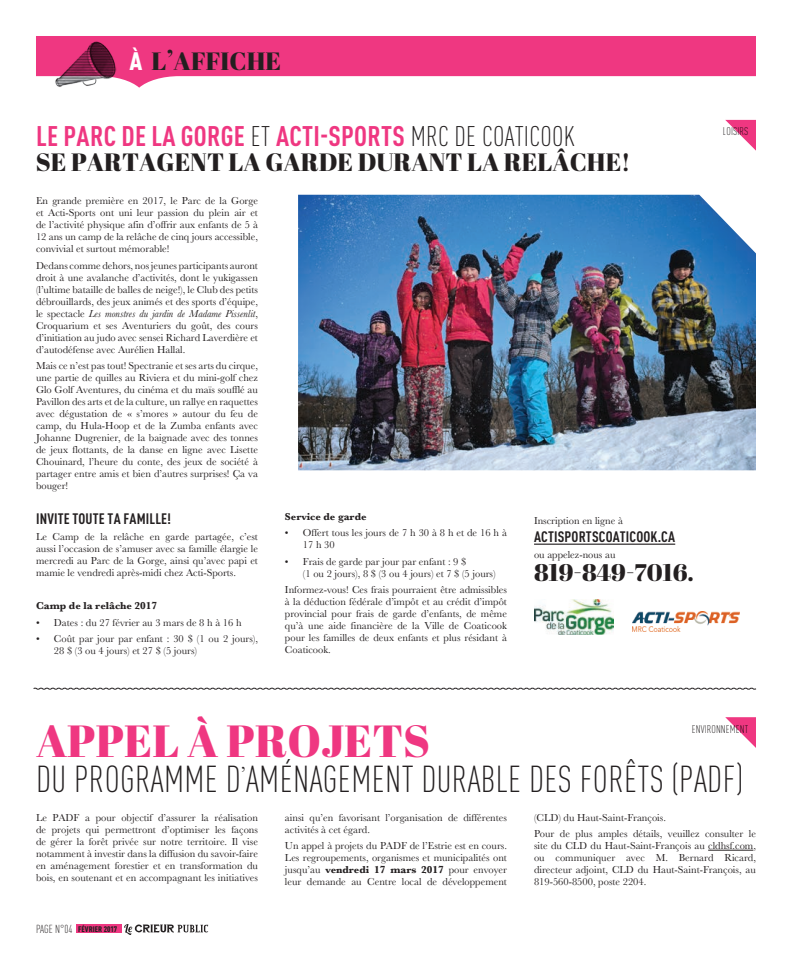
<style>
.page{position:relative;width:792px;height:972px;background:#fff}
.page>*{position:absolute;margin:0;border:0;box-sizing:border-box;transform-origin:0 0}
.t1{font:45px "Abril Fatface";color:#ef3781}
.t2{font:300 condensed 37px "DINOT";letter-spacing:.01em;color:#231f20}
.t3{font:700 condensed 28px "DINOT";letter-spacing:.01em;color:#ef3781}
.t4{font:25px "Abril Fatface";color:#231f20}
.t5{font:24px "Abril Fatface";color:#231f20}
.t6{font:700 condensed 15px "DINOT";letter-spacing:.01em;color:#231f20}
.t7{font:300 condensed 11.5px "DINOT";color:#231f20}
.t8{font:300 condensed 11px "DINOT";letter-spacing:.01em;color:#231f20}
.t9{font:10.5px/12px "Baskerville";color:#231f20;text-align:justify}
.t10{font:700 10.5px "Baskerville";color:#231f20}
.t11{font:900 condensed 8px "DINOT";letter-spacing:.01em;color:#231f20}
.s1{font-family:"DINOT";font-weight:900;font-stretch:condensed;color:#fff}
.s2{font-size:28px}
.s3{font-weight:300;color:#231f20}
.s4{font-style:italic}
.s5{font-family:"Bask Old Face"}
.s6{font-weight:700}
.s7{font-weight:300;font-size:11.5px}
</style>
<div class="page">
<svg style="left:36px;top:36px;width:720px;height:52px;fill:#ef3781"></svg>
<div style="left:76px;top:924px;width:46px;height:9px;background:#ef3781"></div>
<svg style="left:124px;top:924px;width:84px;height:11px"></svg>
<img style="left:55px;top:41px;width:62px;height:47px">
<svg style="left:725px;top:120px;width:31px;height:31px"></svg>
<svg style="left:33px;top:687px;width:724px;height:3px"></svg>
<img style="left:633px;top:611px;width:107px;height:20px">
<img style="left:534px;top:600px;width:79px;height:35px">
<img style="left:298px;top:195px;width:458px;height:275px">
<hr style="left:534px;top:544px;width:141px;height:1px;background:#231f20">
<svg style="left:725px;top:717px;width:31px;height:31px"></svg>
<hr style="left:708px;top:850px;width:45px;height:1px;background:#231f20">
<h3 class="t4" style="left:129px;top:44px;width:153px"><span class="s1">À</span> L<span class="s2">’</span>AFFICHE</h3>
<h3 class="t3" style="left:36px;top:120px;width:540px">LE PARC DE LA GORGE <span class="s3">ET</span> ACTI-SPORTS <span class="s3">MRC DE COATICOOK</span></h3>
<h3 class="t4" style="left:36px;top:145px;width:596px">SE PARTAGENT LA GARDE DURANT LA RELÂC HE!</h3>
<p class="t9" style="left:36px;top:195px;width:224px">En grande première en 2017, le Parc de la Gorge et Acti-Sports ont uni leur passion du plein air et de l’activité physique afin d’offrir aux enfants de 5 à 12 ans un camp de la relâche de cinq jours accessible, convivial et surtout mémorable!</p>
<p class="t9" style="left:36px;top:259px;width:224px">Dedans comme dehors, nos jeunes participants auront droit à une avalanche d’activités, dont le yukigassen (l’ultime bataille de balles de neige!), le Club des petits débrouillards, des jeux animés et des sports d’équipe, le spectacle <span class="s4">Les monstres du jardin de Madame Pissenlit</span>, Croquarium et ses Aventuriers du goût, des cours d’initiation au judo avec sensei Richard Laverdière et d’autodéfense avec Aurélien Hallal.</p>
<p class="t9" style="left:36px;top:360px;width:224px">Mais ce n’est pas tout! Spectranie et ses arts du cirque, une partie de quilles au Riviera et du mini-golf chez Glo Golf Aventures, du cinéma et du maïs soufflé au Pavillon des arts et de la culture, un rallye en raquettes avec dégustation de « s’mores » autour du feu de camp, du Hula-Hoop et de la Zumba enfants avec Johanne Dugrenier, de la baignade avec des tonnes de jeux flottants, de la danse en ligne avec Lisette Chouinard, l’heure du conte, des jeux de société à partager entre amis et bien d’autres surprises! Ça va bouger!</p>
<h3 class="t6" style="left:36px;top:510px;width:137px">INVITE TOUTE TA FAMILLE!</h3>
<p class="t9" style="left:36px;top:531px;width:224px">Le Camp de la relâche en garde partagée, c’est aussi l’occasion de s’amuser avec sa famille élargie le mercredi au Parc de la Gorge, ainsi qu’avec papi et mamie le vendredi après-midi chez Acti-Sports.</p>
<p class="t10" style="left:36px;top:600px;width:123px">Camp de la relâche 2017</p>
<p class="t9" style="left:36px;top:617px;width:207px">• Dates : du 27 février au 3 mars de 8 h à 16 h</p>
<p class="t9" style="left:54px;top:633px;width:206px;text-indent:-18px">• Coût par jour par enfant : 30 <span class="s5">$</span> (1 ou 2 jours),<br>28 <span class="s5">$</span> (3 ou 4 jours) et 27 <span class="s5">$</span> (5 jours)</p>
<p class="t10" style="left:285px;top:510px;width:83px">Service de garde</p>
<p class="t9" style="left:303px;top:527px;width:206px;text-indent:-18px">• Offert tous les jours de 7 h 30 à 8 h et de 16 h à<br>17 h 30</p>
<p class="t9" style="left:303px;top:555px;width:194px;text-indent:-18px">• Frais de garde par jour par enfant : 9 <span class="s5">$<br></span>(1 ou 2 jours), 8 <span class="s5">$</span> (3 ou 4 jours) et 7 <span class="s5">$</span> (5 jours)</p>
<p class="t9" style="left:285px;top:584px;width:224px">Informez-vous! Ces frais pourraient être admissibles à la déduction fédérale d’impôt et au crédit d’impôt provincial pour frais de garde d’enfants, de même qu’à une aide financière de la Ville de Coaticook pour les familles de deux enfants et plus résidant à Coaticook.</p>
<p class="t9" style="left:534px;top:515px;width:90px">Inscription en ligne à</p>
<h3 class="t6" style="left:534px;top:528px;width:143px">ACTISPORTSCOATICOOK.CA</h3>
<p class="t9" style="left:534px;top:549px;width:83px">ou appelez-nous au</p>
<h3 class="t5" style="left:534px;top:556px;width:161px">819-849-7016.</h3>
<p class="t8" style="left:723px;top:125px;width:26px">LOISIRS</p>
<h1 class="t1" style="left:36px;top:709px;width:388px">APPEL À PROJETS</h1>
<h2 class="t2" style="left:36px;top:758px;width:709px">DU PROGRAMME D<sup>’</sup>AMÉNAGEMENT DURABLE DES FORÊTS (PADF)</h2>
<p class="t9" style="left:36px;top:811px;width:224px">Le PADF a pour objectif d’assurer la réalisation de projets qui permettront d’optimiser les façons de gérer la forêt privée sur notre territoire. Il vise notamment à investir dans la diffusion du savoir-faire en aménagement forestier et en transformation du bois, en soutenant et en accompagnant les initiatives</p>
<p class="t9" style="left:285px;top:811px;width:224px">ainsi qu’en favorisant l’organisation de différentes activités à cet égard.</p>
<p class="t8" style="left:692px;top:722px;width:58px">ENVIRONNEMENT</p>
<p class="t9" style="left:534px;top:809px;width:224px;line-height:16.5px">(CLD) du Haut-Saint-François.<br>Pour de plus amples détails, veuillez consulter le</p>
<p class="t9" style="left:534px;top:840px;width:224px">site du CLD du Haut-Saint-François au cldhsf.com, ou communiquer avec M. Bernard Ricard, directeur adjoint, CLD du Haut-Saint-François, au 819-560-8500, poste 2204.</p>
<p class="t9" style="left:285px;top:840px;width:224px">Un appel à projets du PADF de l’Estrie est en cours.<br>Les regroupements, organismes et municipalités ont jusqu’au <span class="s6">vendredi 17 mars 2017</span> pour envoyer leur demande au Centre local de développement</p>
<p class="t7" style="left:36px;top:922px;width:5px">PAGE</p>
<p class="t11" style="left:55px;top:924px;width:64px"><span class="s7">N°04</span> FÉVRIER 2017</p>
</div>
